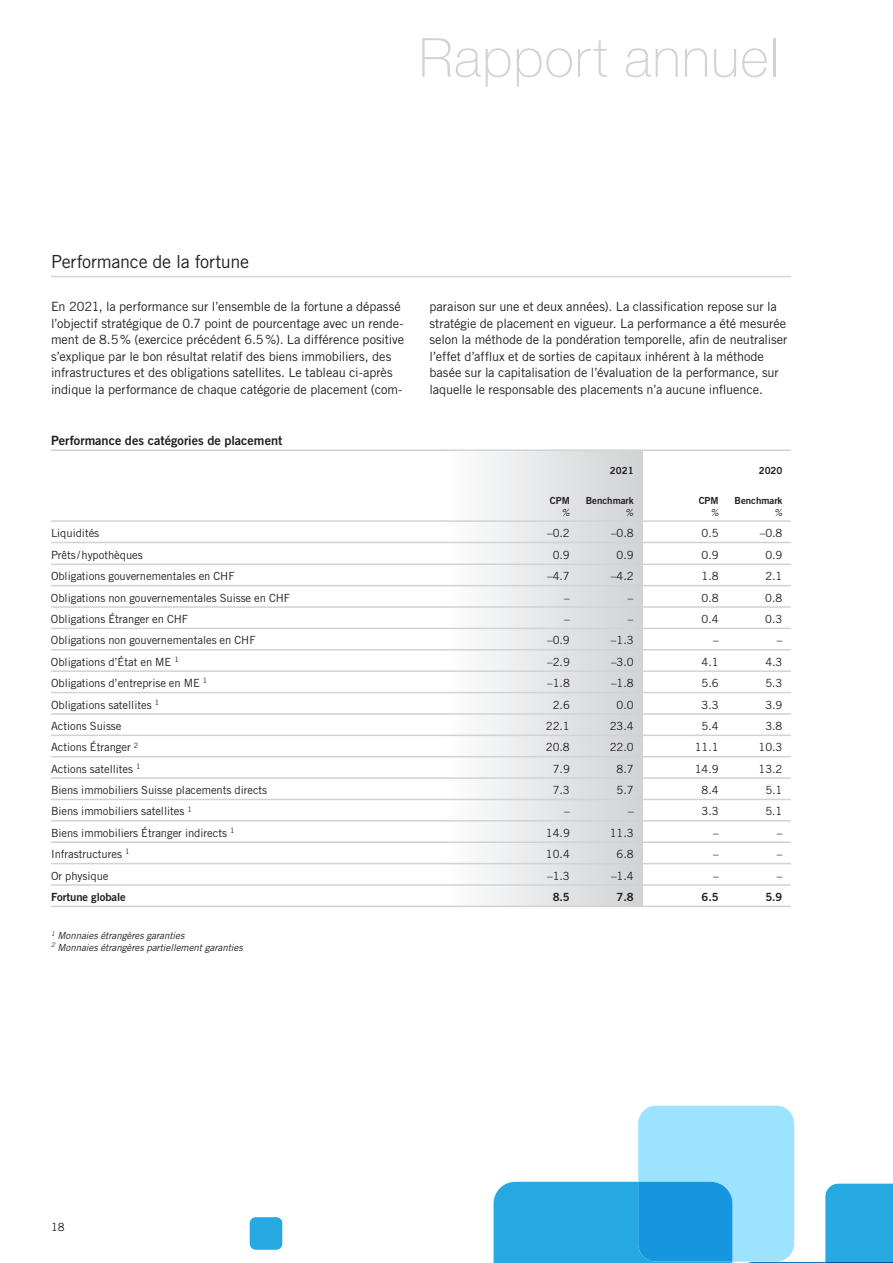
<style>
.page{position:relative;width:893px;height:1263px;background:#fff}
.page>*{position:absolute;margin:0;border:0;box-sizing:border-box;transform-origin:0 0}
.t1{font:100 54px "Helvetica Neue";letter-spacing:.025em;color:#d1d2d4}
.t2{font:18px "Trade Gothic LT Std";letter-spacing:-.015em;color:#231f20}
.t3{font:12.75px/16.5px "Trade Gothic LT Std";letter-spacing:-.005em;color:#231f20}
.t4{font:12.75px "Trade Gothic LT Std Bd 2";color:#231f20}
.t5{font:11.25px "Trade Gothic LT Std";letter-spacing:-.005em;color:#231f20}
.t6{font:11.25px "Trade Gothic LT Std Bd 2";letter-spacing:-.005em;color:#231f20}
.t7{font:italic 9.75px/11.7px "Trade Gothic LT Std";letter-spacing:-.005em;color:#231f20}
.t8{font:9.75px "Trade Gothic LT Std Bd 2";letter-spacing:-.005em;color:#231f20}
</style>
<div class="page">
<div style="left:444px;top:450px;width:198px;height:456px;background:linear-gradient(to right,#fefefe,#d1d2d5)"></div>
<hr style="left:51px;top:449px;width:740px;height:2px;background:#d1d2d4">
<hr style="left:51px;top:520px;width:740px;height:2px;background:#d1d2d4">
<hr style="left:51px;top:542px;width:740px;height:1px;background:#d1d2d4">
<hr style="left:51px;top:563px;width:740px;height:2px;background:#d1d2d4">
<hr style="left:51px;top:585px;width:740px;height:1px;background:#d1d2d4">
<hr style="left:51px;top:606px;width:740px;height:2px;background:#d1d2d4">
<hr style="left:51px;top:628px;width:740px;height:1px;background:#d1d2d4">
<hr style="left:51px;top:649px;width:740px;height:1px;background:#d1d2d4">
<hr style="left:51px;top:670px;width:740px;height:2px;background:#d1d2d4">
<hr style="left:51px;top:692px;width:740px;height:1px;background:#d1d2d4">
<hr style="left:51px;top:713px;width:740px;height:2px;background:#d1d2d4">
<hr style="left:51px;top:734px;width:740px;height:2px;background:#d1d2d4">
<hr style="left:51px;top:756px;width:740px;height:1px;background:#d1d2d4">
<hr style="left:51px;top:777px;width:740px;height:2px;background:#d1d2d4">
<hr style="left:51px;top:799px;width:740px;height:1px;background:#d1d2d4">
<hr style="left:51px;top:820px;width:740px;height:1px;background:#d1d2d4">
<hr style="left:51px;top:841px;width:740px;height:2px;background:#d1d2d4">
<hr style="left:51px;top:863px;width:740px;height:1px;background:#d1d2d4">
<hr style="left:51px;top:884px;width:740px;height:2px;background:#d1d2d4">
<hr style="left:51px;top:906px;width:740px;height:1px;background:#d1d2d4">
<hr style="left:51px;top:276px;width:740px;height:1px;background:#d1d2d4">
<div style="left:250px;top:1217px;width:32px;height:33px;background:#26a8e0;border-radius:6px"></div>
<svg style="left:494px;top:1106px;width:399px;height:157px"></svg>
<h2 class="t2" style="left:51px;top:251px;width:200px">Performance de la fortune</h2>
<h1 class="t1" style="left:419px;top:17px;width:361px">Rapport annuel</h1>
<p class="t3" style="left:51px;top:298px;width:355px">En 2021, la performance sur l’ensemble de la fortune a dépassé l’objectif stratégique de 0.7 point de pourcentage avec un rende&shy;ment de 8.5% (exercice précédent 6.5%). La différence positive s’explique par le bon résultat relatif des biens immobiliers, des infrastructures et des obligations satellites. Le tableau ci-après indique la performance de chaque catégorie de placement (com-</p>
<p class="t3" style="left:429px;top:298px;width:359px">paraison sur une et deux années). La classification repose sur la stratégie de placement en vigueur. La performance a été mesurée selon la méthode de la pondération temporelle, afin de neutraliser l’effet d’afflux et de sorties de capitaux inhérent à la méthode basée sur la capitalisation de l’évaluation de la performance, sur laquelle le responsable des placements n’a aucune influence.</p>
<p class="t4" style="left:51px;top:433px;width:233px">Performance des catégories de placement</p>
<p class="t8" style="left:610px;top:464px;width:25px">2021</p>
<p class="t8" style="left:759px;top:464px;width:25px">2020</p>
<p class="t8" style="left:550px;top:495px;width:21px">CPM</p>
<p class="t8" style="left:586px;top:495px;width:49px">Benchmark</p>
<p class="t8" style="left:699px;top:495px;width:21px">CPM</p>
<p class="t8" style="left:735px;top:495px;width:49px">Benchmark</p>
<p class="t7" style="left:561px;top:507px;width:10px">%</p>
<p class="t7" style="left:625px;top:507px;width:10px">%</p>
<p class="t7" style="left:710px;top:507px;width:10px">%</p>
<p class="t7" style="left:774px;top:507px;width:10px">%</p>
<p class="t5" style="left:51px;top:527px;width:50px">Liquidités</p>
<p class="t5" style="left:547px;top:527px;width:24px">–0.2</p>
<p class="t5" style="left:611px;top:527px;width:24px">–0.8</p>
<p class="t5" style="left:702px;top:527px;width:19px">0.5</p>
<p class="t5" style="left:760px;top:527px;width:24px">–0.8</p>
<p class="t5" style="left:51px;top:548px;width:93px">Prêts /hypothèques</p>
<p class="t5" style="left:553px;top:548px;width:19px">0.9</p>
<p class="t5" style="left:617px;top:548px;width:19px">0.9</p>
<p class="t5" style="left:702px;top:548px;width:19px">0.9</p>
<p class="t5" style="left:765px;top:548px;width:19px">0.9</p>
<p class="t5" style="left:51px;top:569px;width:185px">Obligations gouvernementales en CHF</p>
<p class="t5" style="left:547px;top:569px;width:24px">–4.7</p>
<p class="t5" style="left:611px;top:569px;width:24px">–4.2</p>
<p class="t5" style="left:702px;top:569px;width:19px">1.8</p>
<p class="t5" style="left:765px;top:569px;width:19px">2.1</p>
<p class="t5" style="left:51px;top:591px;width:241px">Obligations non gouvernementales Suisse en CHF</p>
<p class="t5" style="left:564px;top:591px;width:7px">–</p>
<p class="t5" style="left:628px;top:591px;width:7px">–</p>
<p class="t5" style="left:702px;top:591px;width:19px">0.8</p>
<p class="t5" style="left:765px;top:591px;width:19px">0.8</p>
<p class="t5" style="left:51px;top:612px;width:139px">Obligations Étranger en CHF</p>
<p class="t5" style="left:564px;top:612px;width:7px">–</p>
<p class="t5" style="left:628px;top:612px;width:7px">–</p>
<p class="t5" style="left:702px;top:612px;width:19px">0.4</p>
<p class="t5" style="left:765px;top:612px;width:19px">0.3</p>
<p class="t5" style="left:51px;top:633px;width:206px">Obligations non gouvernementales en CHF</p>
<p class="t5" style="left:547px;top:633px;width:24px">–0.9</p>
<p class="t5" style="left:611px;top:633px;width:24px">–1.3</p>
<p class="t5" style="left:713px;top:633px;width:7px">–</p>
<p class="t5" style="left:777px;top:633px;width:7px">–</p>
<p class="t5" style="left:51px;top:655px;width:129px">Obligations d’État en ME <sup>1</sup></p>
<p class="t5" style="left:547px;top:655px;width:24px">–2.9</p>
<p class="t5" style="left:611px;top:655px;width:24px">–3.0</p>
<p class="t5" style="left:702px;top:655px;width:19px">4.1</p>
<p class="t5" style="left:765px;top:655px;width:19px">4.3</p>
<p class="t5" style="left:51px;top:676px;width:158px">Obligations d’entreprise en ME <sup>1</sup></p>
<p class="t5" style="left:547px;top:676px;width:24px">–1.8</p>
<p class="t5" style="left:611px;top:676px;width:24px">–1.8</p>
<p class="t5" style="left:702px;top:676px;width:19px">5.6</p>
<p class="t5" style="left:765px;top:676px;width:19px">5.3</p>
<p class="t5" style="left:51px;top:698px;width:110px">Obligations satellites <sup>1</sup></p>
<p class="t5" style="left:553px;top:698px;width:19px">2.6</p>
<p class="t5" style="left:617px;top:698px;width:19px">0.0</p>
<p class="t5" style="left:702px;top:698px;width:19px">3.3</p>
<p class="t5" style="left:765px;top:698px;width:19px">3.9</p>
<p class="t5" style="left:51px;top:719px;width:72px">Actions Suisse</p>
<p class="t5" style="left:546px;top:719px;width:25px">22.1</p>
<p class="t5" style="left:610px;top:719px;width:25px">23.4</p>
<p class="t5" style="left:702px;top:719px;width:19px">5.4</p>
<p class="t5" style="left:765px;top:719px;width:19px">3.8</p>
<p class="t5" style="left:51px;top:740px;width:89px">Actions Étranger <sup>2</sup></p>
<p class="t5" style="left:546px;top:740px;width:25px">20.8</p>
<p class="t5" style="left:610px;top:740px;width:25px">22.0</p>
<p class="t5" style="left:695px;top:740px;width:25px">11.1</p>
<p class="t5" style="left:758px;top:740px;width:25px">10.3</p>
<p class="t5" style="left:51px;top:762px;width:91px">Actions satellites <sup>1</sup></p>
<p class="t5" style="left:553px;top:762px;width:19px">7.9</p>
<p class="t5" style="left:617px;top:762px;width:19px">8.7</p>
<p class="t5" style="left:695px;top:762px;width:25px">14.9</p>
<p class="t5" style="left:758px;top:762px;width:25px">13.2</p>
<p class="t5" style="left:51px;top:783px;width:218px">Biens immobiliers Suisse placements directs</p>
<p class="t5" style="left:553px;top:783px;width:19px">7.3</p>
<p class="t5" style="left:617px;top:783px;width:19px">5.7</p>
<p class="t5" style="left:702px;top:783px;width:19px">8.4</p>
<p class="t5" style="left:765px;top:783px;width:19px">5.1</p>
<p class="t5" style="left:51px;top:805px;width:142px">Biens immobiliers satellites <sup>1</sup></p>
<p class="t5" style="left:564px;top:805px;width:7px">–</p>
<p class="t5" style="left:628px;top:805px;width:7px">–</p>
<p class="t5" style="left:702px;top:805px;width:19px">3.3</p>
<p class="t5" style="left:765px;top:805px;width:19px">5.1</p>
<p class="t5" style="left:51px;top:826px;width:185px">Biens immobiliers Étranger indirects <sup>1</sup></p>
<p class="t5" style="left:546px;top:826px;width:25px">14.9</p>
<p class="t5" style="left:610px;top:826px;width:25px">11.3</p>
<p class="t5" style="left:713px;top:826px;width:7px">–</p>
<p class="t5" style="left:777px;top:826px;width:7px">–</p>
<p class="t5" style="left:51px;top:847px;width:80px">Infrastructures <sup>1</sup></p>
<p class="t5" style="left:546px;top:847px;width:25px">10.4</p>
<p class="t5" style="left:617px;top:847px;width:19px">6.8</p>
<p class="t5" style="left:713px;top:847px;width:7px">–</p>
<p class="t5" style="left:777px;top:847px;width:7px">–</p>
<p class="t5" style="left:51px;top:869px;width:59px">Or physique</p>
<p class="t5" style="left:547px;top:869px;width:24px">–1.3</p>
<p class="t5" style="left:611px;top:869px;width:24px">–1.4</p>
<p class="t5" style="left:713px;top:869px;width:7px">–</p>
<p class="t5" style="left:777px;top:869px;width:7px">–</p>
<p class="t6" style="left:51px;top:890px;width:76px">Fortune globale</p>
<p class="t6" style="left:553px;top:890px;width:19px">8.5</p>
<p class="t6" style="left:617px;top:890px;width:19px">7.8</p>
<p class="t6" style="left:702px;top:890px;width:19px">6.5</p>
<p class="t6" style="left:765px;top:890px;width:19px">5.9</p>
<p class="t7" style="left:51px;top:930px;width:193px"><sup>1</sup> Monnaies étrangères garanties<br><sup>2</sup> Monnaies étrangères partiellement garanties</p>
<p class="t5" style="left:51px;top:1220px;width:15px">18</p>
</div>
